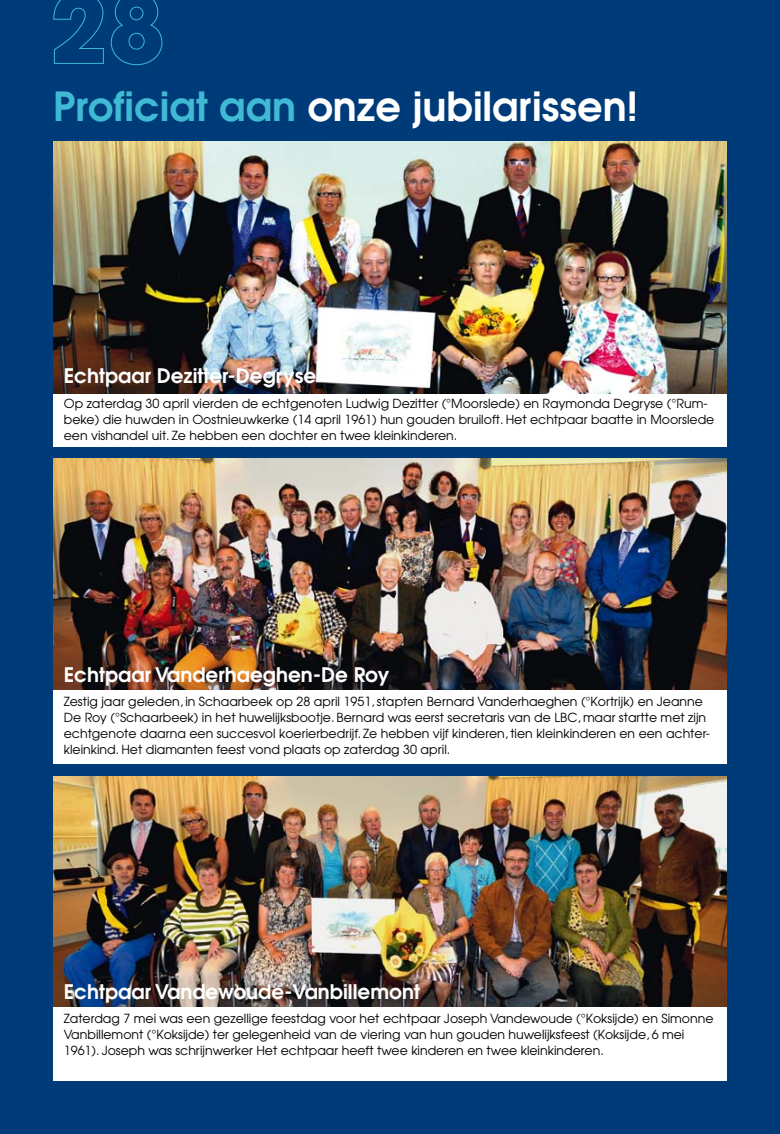
<style>
.page{position:relative;width:780px;height:1134px;background:#003b79}
.page>*{position:absolute;margin:0;border:0;box-sizing:border-box;transform-origin:0 0}
.t1{font:600 40px "Avant Garde";color:#fff}
.t2{font:600 20px "Avant Garde";color:#fff}
.t3{font:12.5px/16px "Avant Garde";color:#000}
.s1{color:#3fb9d4}
</style>
<div class="page">
<svg style="left:53px;top:0;width:51px;height:64px"></svg>
<svg style="left:111px;top:0;width:51px;height:65px"></svg>
<div style="left:53px;top:776px;width:673px;height:305px;background:#fff"></div>
<div style="left:53px;top:459px;width:673px;height:305px;background:#fff"></div>
<div style="left:53px;top:142px;width:673px;height:304px;background:#fff"></div>
<img style="left:53px;top:776px;width:673px;height:230px">
<img style="left:53px;top:142px;width:673px;height:251px">
<img style="left:53px;top:459px;width:673px;height:230px">
<h1 class="t1" style="left:53px;top:80px;width:586px"><span class="s1">Proficiat aan</span> onze jubilarissen!</h1>
<h2 class="t2" style="left:64px;top:362px;width:254px">Echtpaar Dezitter-Degryse</h2>
<p class="t3" style="left:64px;top:396px;width:652px">Op zaterdag 30 april vierden de echtgenoten Ludwig Dezitter (°Moorslede) en Raymonda Degryse (°Rum&shy;beke) die huwden in Oostnieuwkerke (14 april 1961) hun gouden bruiloft. Het echtpaar baatte in Moorslede een vishandel uit. Ze hebben een dochter en twee kleinkinderen.</p>
<h2 class="t2" style="left:64px;top:662px;width:327px">Echtpaar Vanderhaeghen-De Roy</h2>
<p class="t3" style="left:64px;top:693px;width:647px">Zestig jaar geleden, in Schaarbeek op 28 april 1951, stapten Bernard Vanderhaeghen (°Kortrijk) en Jeanne De Roy (°Schaarbeek) in het huwelijksbootje. Bernard was eerst secretaris van de LBC, maar startte met zijn echtgenote daarna een succesvol koerierbedrijf. Ze hebben vijf kinderen, tien kleinkinderen en een achter&shy;kleinkind. Het diamanten feest vond plaats op zaterdag 30 april.</p>
<h2 class="t2" style="left:64px;top:979px;width:357px">Echtpaar Vandewoude-Vanbillemont</h2>
<p class="t3" style="left:64px;top:1010px;width:651px">Zaterdag 7 mei was een gezellige feestdag voor het echtpaar Joseph Vandewoude (°Koksijde) en Simonne<br>Vanbillemont (°Koksijde) ter gelegenheid van de viering van hun gouden huwelijksfeest (Koksijde, 6 mei<br>1961). Joseph was schrijnwerker Het echtpaar heeft twee kinderen en twee kleinkinderen.</p>
</div>
